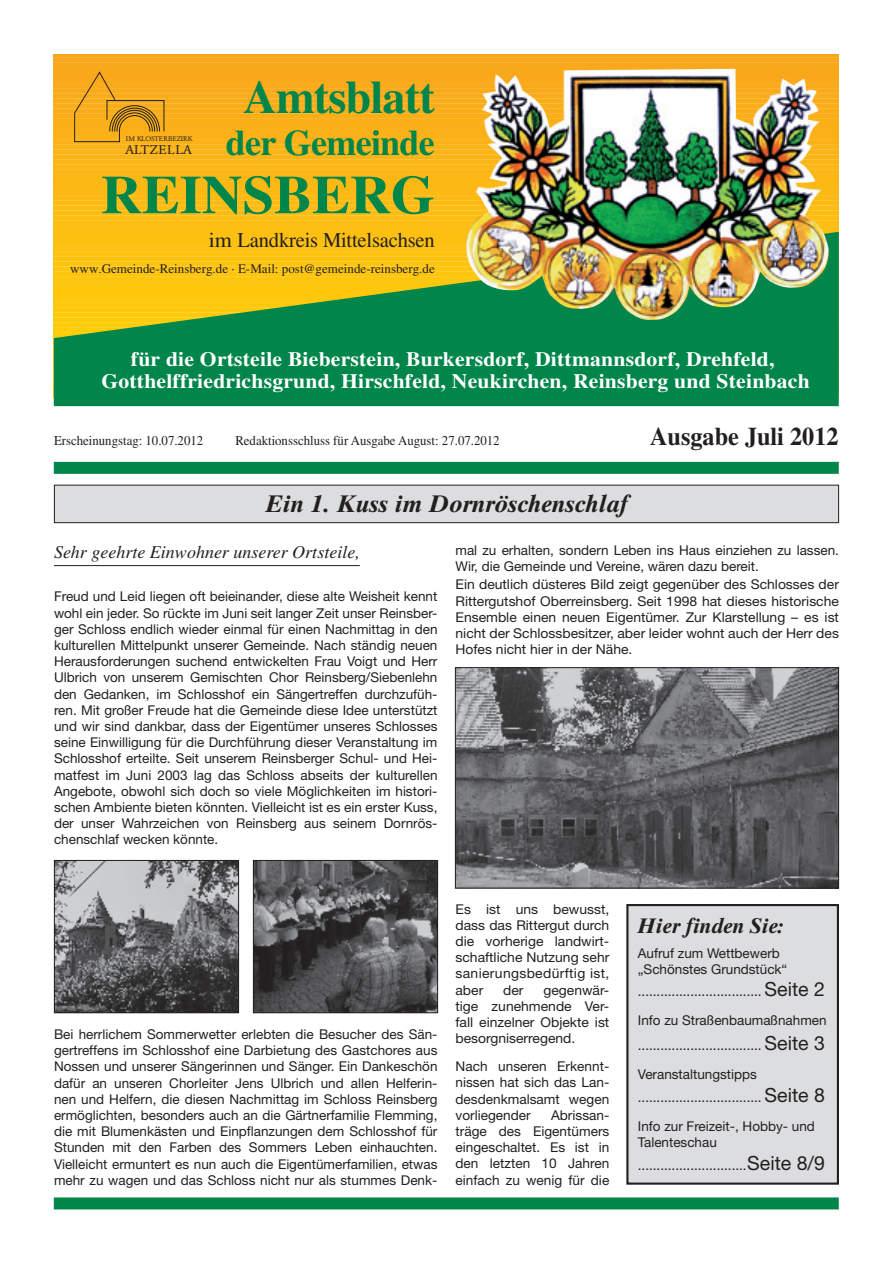
<style>
.page{position:relative;width:893px;height:1263px;background:#fff}
.page>*{position:absolute;margin:0;border:0;box-sizing:border-box;transform-origin:0 0}
.t1{font:700 54px "Times";color:#00854a;scale:1.05 1}
.t2{font:700 46.5px "Times";letter-spacing:-.02em;color:#00854a}
.t3{font:700 36px "Times";letter-spacing:-.02em;color:#00854a}
.t4{font:700 25.5px "Times";color:#231f20;scale:.95 1}
.t5{font:italic 700 24px "Times Ten";color:#231f20}
.t6{font:21px "Times";letter-spacing:-.01em;color:#231f20;scale:1.05 1}
.t7{font:italic 700 21px "Times Ten";color:#231f20}
.t8{font:700 20.4px/22.5px "Times";letter-spacing:.01em;color:#fff;text-align:center;scale:1.06 1}
.t9{font:italic 18px "Times";color:#231f20}
.t10{font:13.5px/16.2px "Helvetica Neue";color:#231f20;text-align:justify}
.t11{font:13.5px "Times";color:#231f20;scale:.95 1}
.t12{font:13.05px "Times";color:#231f20}
.t13{font:12.45px "Garamond BE";letter-spacing:.04em;color:#231f20;scale:1.08 1}
.t14{font:6.75px "Garamond BE";color:#231f20;scale:1.05 1}
.s1{font-size:19.5px}
</style>
<div class="page">
<div style="left:54px;top:54px;width:785px;height:5px;background:#f9a51b"></div>
<svg style="left:54px;top:57px;width:785px;height:4px"></svg>
<svg style="left:54px;top:61px;width:785px;height:5px;background:#f9a81f"></svg>
<div style="left:54px;top:66px;width:785px;height:8px;background:#f9a71b"></div>
<div style="left:54px;top:72px;width:785px;height:7px;background:#f9a81b"></div>
<div style="left:54px;top:77px;width:785px;height:8px;background:#f9a91b"></div>
<div style="left:54px;top:82px;width:785px;height:8px;background:#faaa1b"></div>
<svg style="left:54px;top:88px;width:785px;height:4px"></svg>
<svg style="left:54px;top:92px;width:785px;height:5px;background:#faad20"></svg>
<svg style="left:54px;top:97px;width:785px;height:5px;background:#faae20"></svg>
<svg style="left:54px;top:102px;width:785px;height:5px;background:#faaf20"></svg>
<svg style="left:54px;top:107px;width:785px;height:5px;background:#faaf20"></svg>
<svg style="left:54px;top:112px;width:785px;height:5px;background:#faaf1e"></svg>
<svg style="left:54px;top:117px;width:785px;height:5px;background:#faaf1b"></svg>
<div style="left:54px;top:122px;width:785px;height:8px;background:#fbb018"></div>
<div style="left:54px;top:128px;width:785px;height:7px;background:#fbb017"></div>
<div style="left:54px;top:133px;width:785px;height:8px;background:#fbb117"></div>
<svg style="left:54px;top:139px;width:785px;height:4px"></svg>
<svg style="left:54px;top:143px;width:785px;height:5px;background:#fbb41b"></svg>
<svg style="left:54px;top:148px;width:785px;height:5px;background:#fbb51d"></svg>
<svg style="left:54px;top:153px;width:785px;height:5px;background:#fbb61d"></svg>
<svg style="left:54px;top:158px;width:785px;height:5px;background:#fbb71d"></svg>
<svg style="left:54px;top:163px;width:785px;height:5px;background:#fbb71b"></svg>
<svg style="left:54px;top:168px;width:785px;height:5px;background:#fcb71a"></svg>
<div style="left:54px;top:173px;width:785px;height:8px;background:#fcb715"></div>
<div style="left:54px;top:178px;width:785px;height:8px;background:#fcb814"></div>
<div style="left:54px;top:184px;width:785px;height:8px;background:#fcb914"></div>
<div style="left:54px;top:189px;width:785px;height:8px;background:#fcb914"></div>
<svg style="left:54px;top:195px;width:785px;height:4px"></svg>
<svg style="left:54px;top:199px;width:785px;height:5px;background:#fcbc19"></svg>
<svg style="left:54px;top:204px;width:785px;height:5px;background:#fcbd1a"></svg>
<svg style="left:54px;top:209px;width:785px;height:5px;background:#fdbe1a"></svg>
<svg style="left:54px;top:214px;width:785px;height:5px;background:#fdbe19"></svg>
<svg style="left:54px;top:219px;width:785px;height:5px;background:#fdbf18"></svg>
<svg style="left:54px;top:224px;width:785px;height:5px;background:#fdbf15"></svg>
<div style="left:54px;top:229px;width:785px;height:8px;background:#fdbf11"></div>
<svg style="left:54px;top:232px;width:785px;height:174px;background:#4e9838"></svg>
<img style="left:465px;top:69px;width:364px;height:251px">
<div style="left:54px;top:462px;width:785px;height:12px;background:#00854a"></div>
<div style="left:54px;top:1197px;width:785px;height:12px;background:#00854a"></div>
<svg style="left:74px;top:71px;width:91px;height:72px"></svg>
<hr style="left:54px;top:565px;width:306px;height:1px;background:#231f20">
<div style="left:627px;top:905px;width:211px;height:278px;background:#dcdddf"></div>
<div style="left:626px;top:904px;width:213px;height:281px;border:2px solid #231f20"></div>
<div style="left:54px;top:485px;width:785px;height:38px;background:#dcdddf"></div>
<div style="left:54px;top:485px;width:785px;height:38px;border:1px solid #231f20"></div>
<img style="left:56px;top:862px;width:181px;height:149px">
<div style="left:54px;top:860px;width:185px;height:153px;border:1px solid #231f20"></div>
<img style="left:255px;top:862px;width:181px;height:149px">
<div style="left:253px;top:860px;width:185px;height:153px;border:1px solid #231f20"></div>
<img style="left:457px;top:669px;width:380px;height:217px">
<div style="left:455px;top:667px;width:384px;height:221px;border:1px solid #231f20"></div>
<h2 class="t2" style="left:243px;top:70px;width:193px">Amtsblatt</h2>
<h3 class="t3" style="left:226px;top:121px;width:211px">der Gemeinde</h3>
<h1 class="t1" style="left:101px;top:163px;width:320px">REINSBERG</h1>
<h3 class="t6" style="left:209px;top:228px;width:217px">im Landkreis Mittelsachsen</h3>
<p class="t12" style="left:70px;top:261px;width:366px">www.Gemeinde-Reinsberg.de · E-Mail: post@gemeinde-reinsberg.de</p>
<p class="t14" style="left:126px;top:135px;width:65px">IM KLOSTERBEZIRK</p>
<p class="t13" style="left:125px;top:143px;width:64px">ALTZELLA</p>
<h3 class="t8" style="left:101px;top:347px;width:670px">für die Ortsteile Bieberstein, Burkersdorf, Dittmannsdorf, Drehfeld,<br>Gotthelffriedrichsgrund, Hirschfeld, Neukirchen, Reinsberg und Steinbach</h3>
<p class="t11" style="left:54px;top:433px;width:159px">Erscheinungstag: 10.07.2012</p>
<p class="t11" style="left:235px;top:433px;width:280px">Redaktionsschluss für Ausgabe August: 27.07.2012</p>
<h3 class="t4" style="left:650px;top:421px;width:200px">Ausgabe Juli 2012</h3>
<h3 class="t5" style="left:265px;top:490px;width:364px">Ein 1. Kuss im Dornröschenschlaf</h3>
<h3 class="t9" style="left:54px;top:542px;width:307px">Sehr geehrte Einwohner unserer Ortsteile,</h3>
<p class="t10" style="left:54px;top:588px;width:385px">Freud und Leid liegen oft beieinander, diese alte Weisheit kennt wohl ein jeder. So rückte im Juni seit langer Zeit unser Reinsber&shy;ger Schloss endlich wieder einmal für einen Nachmittag in den kulturellen Mittelpunkt unserer Gemeinde. Nach ständig neuen Herausforderungen suchend entwickelten Frau Voigt und Herr Ulbrich von unserem Gemischten Chor Reinsberg/Siebenlehn den Gedanken, im Schlosshof ein Sängertreffen durchzufüh&shy;ren. Mit großer Freude hat die Gemeinde diese Idee unterstützt und wir sind dankbar, dass der Eigentümer unseres Schlosses seine Einwilligung für die Durchführung dieser Veranstaltung im Schlosshof erteilte. Seit unserem Reinsberger Schul- und Hei&shy;matfest im Juni 2003 lag das Schloss abseits der kulturellen Angebote, obwohl sich doch so viele Möglichkeiten im histori&shy;schen Ambiente bieten könnten. Vielleicht ist es ein erster Kuss, der unser Wahrzeichen von Reinsberg aus seinem Dornrös&shy;chenschlaf wecken könnte.</p>
<p class="t10" style="left:455px;top:542px;width:385px">mal zu erhalten, sondern Leben ins Haus einziehen zu lassen.<br>Wir, die Gemeinde und Vereine, wären dazu bereit.</p>
<p class="t10" style="left:455px;top:576px;width:385px">Ein deutlich düsteres Bild zeigt gegenüber des Schlosses der Rittergutshof Oberreinsberg. Seit 1998 hat dieses historische Ensemble einen neuen Eigentümer. Zur Klarstellung – es ist nicht der Schlossbesitzer, aber leider wohnt auch der Herr des Hofes nicht hier in der Nähe.</p>
<p class="t10" style="left:54px;top:1026px;width:385px">Bei herrlichem Sommerwetter erlebten die Besucher des Sän&shy;gertreffens im Schlosshof eine Darbietung des Gastchores aus Nossen und unserer Sängerinnen und Sänger. Ein Dankeschön dafür an unseren Chorleiter Jens Ulbrich und allen Helferin&shy;nen und Helfern, die diesen Nachmittag im Schloss Reinsberg ermöglichten, besonders auch an die Gärtnerfamilie Flemming, die mit Blumenkästen und Einpflanzungen dem Schlosshof für Stunden mit den Farben des Sommers Leben einhauchten.<br>Vielleicht ermuntert es nun auch die Eigentümerfamilien, etwas mehr zu wagen und das Schloss nicht nur als stummes Denk-</p>
<p class="t10" style="left:455px;top:900px;width:155px">Es ist uns bewusst, dass das Rittergut durch die vorherige landwirt&shy;schaftliche Nutzung sehr sanierungsbedürftig ist, aber</p>
<p class="t10" style="left:503px;top:981px;width:22px">der</p>
<p class="t10" style="left:455px;top:981px;width:155px;text-indent:88px">gegenwär&shy;tige zunehmende Ver&shy;fall einzelner Objekte ist besorgniserregend.</p>
<p class="t10" style="left:455px;top:1058px;width:155px">Nach unseren Erkennt&shy;nissen hat sich das Lan&shy;desdenkmalsamt wegen vorliegender</p>
<p class="t10" style="left:455px;top:1107px;width:155px;text-indent:95px">Abrissan&shy;träge des Eigentümers eingeschaltet. Es ist in den letzten 10 Jahren einfach zu wenig für die</p>
<h3 class="t7" style="left:638px;top:913px;width:147px">Hier finden Sie:</h3>
<p class="t10" style="left:638px;top:944px;width:151px">Aufruf zum Wettbewerb „Schönstes Grundstück“</p>
<p class="t10" style="left:638px;top:977px;width:190px;line-height:29px">................................. <span class="s1">Seite 2<br></span>Info zu Straßenbaumaßnahmen</p>
<p class="t10" style="left:638px;top:1030px;width:189px;line-height:29px">................................. <span class="s1">Seite 3<br></span>Veranstaltungstipps</p>
<p class="t10" style="left:638px;top:1082px;width:189px;line-height:29px">................................. <span class="s1">Seite 8<br></span>Info zur Freizeit-, Hobby- und</p>
<p class="t10" style="left:638px;top:1130px;width:189px;line-height:23.1px">Talenteschau .............................<span class="s1">Seite 8/9</span></p>
</div>
